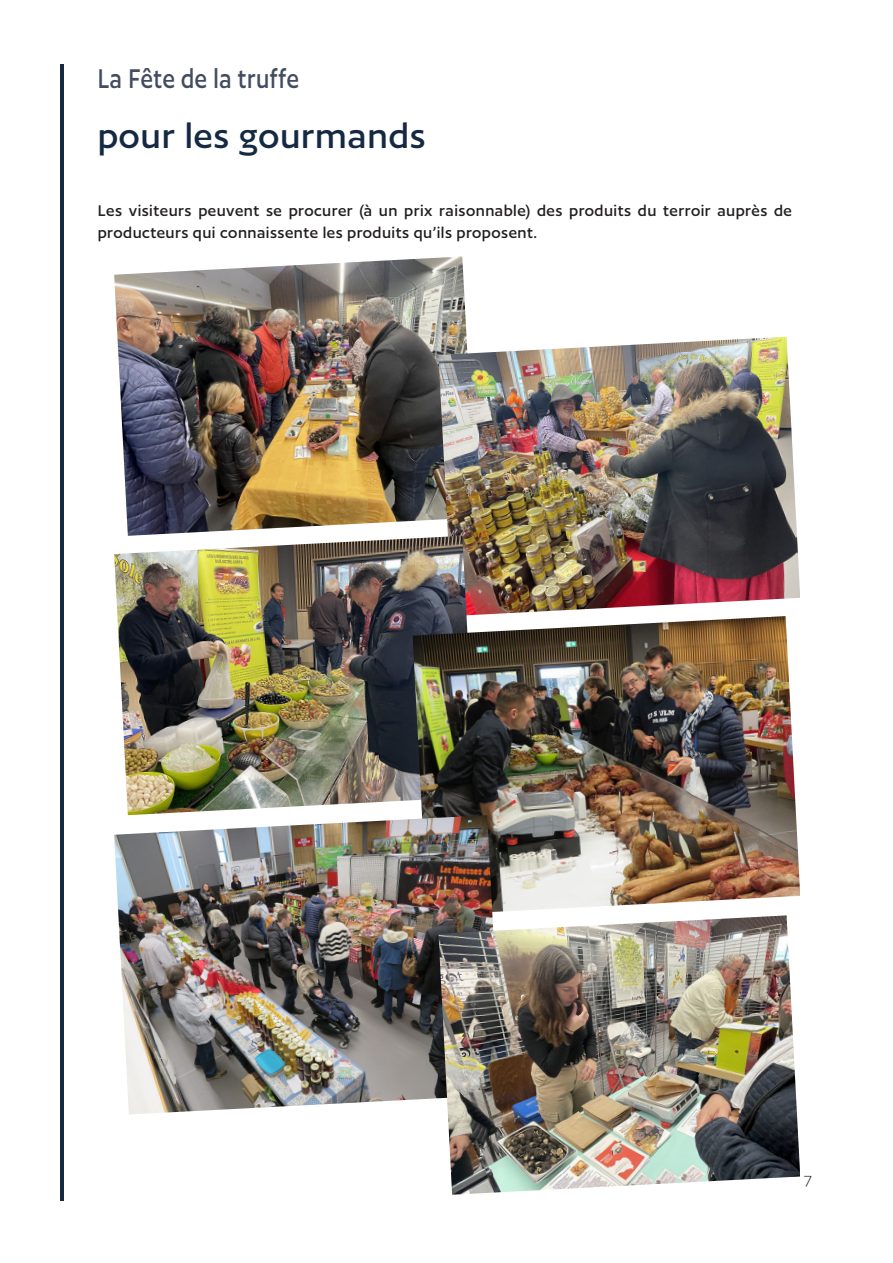
<style>
.page{position:relative;width:893px;height:1263px;background:#fff}
.page>*{position:absolute;margin:0;border:0;box-sizing:border-box;transform-origin:0 0}
.t1{font:500 40.5px "Author";letter-spacing:.02em;color:#152a42}
.t2{font:500 31.5px "Author";letter-spacing:.02em;color:#434c60;scale:.83 1}
.t3{font:500 18px/21.6px "Author";letter-spacing:.025em;color:#231f20}
.t4{font:300 18px "Author";color:#231f20}
</style>
<div class="page">
<img style="left:114px;top:256px;width:353px;height:559px">
<img style="left:438px;top:337px;width:362px;height:279px">
<img style="left:413px;top:616px;width:387px;height:296px">
<img style="left:114px;top:815px;width:388px;height:299px">
<img style="left:438px;top:915px;width:362px;height:280px">
<hr style="left:61px;top:64px;width:3px;height:1136px;background:#152a42">
<p class="t2" style="left:98px;top:62px;width:244px">La Fête de la truffe</p>
<p class="t1" style="left:98px;top:115px;width:329px">pour les gourmands</p>
<p class="t3" style="left:98px;top:200px;width:696px">Les visiteurs peuvent se procurer (à un prix raisonnable) des produits du terroir auprès de producteurs qui connaissente les produits qu’ils proposent.</p>
<p class="t4" style="left:804px;top:1171px;width:10px">7</p>
</div>
